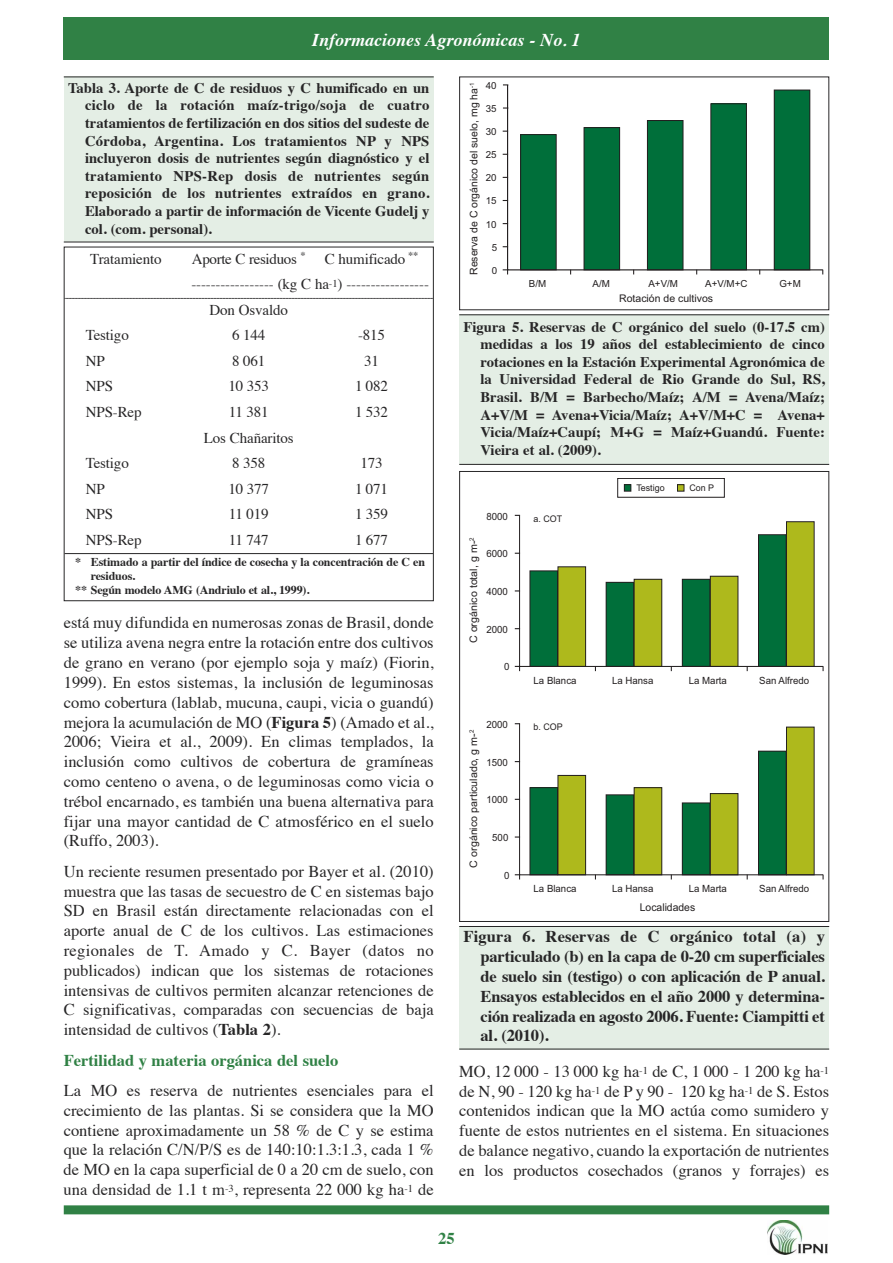
<style>
.page{position:relative;width:893px;height:1263px;background:#fff}
.page>*{position:absolute;margin:0;border:0;box-sizing:border-box;transform-origin:0 0}
.t1{font:italic 700 18px "Times";color:#fff}
.t2{font:16.5px/19.8px "Times";color:#272627;text-align:justify}
.t3{font:700 16.5px/19.8px "Times";letter-spacing:-.01em;color:#272627;text-align:justify}
.t4{font:700 16.5px "Times";color:#308145}
.t5{font:15px "Times";letter-spacing:-.01em;color:#272627}
.t6{font:700 14.7px/17.7px "Times";color:#272627;text-align:justify}
.t7{font:700 12px "Times";letter-spacing:-.01em;color:#272627}
.t8{font:10.65px "Arial";color:#231f20}
.t9{font:10.5px "Arial";color:#231f20}
.t10{font:10.35px "Arial";color:#231f20}
.t11{font:9.9px "Arial";color:#231f20}
.t12{font:9.75px "Arial";color:#231f20}
.t13{font:9.15px "Arial";color:#231f20}
.s1{color:#fff}
.s2{font-weight:700}
</style>
<div class="page">
<div style="left:64px;top:17px;width:765px;height:43px;background:#308145"></div>
<div style="left:64px;top:1205px;width:765px;height:9px;background:#308145"></div>
<img style="left:767px;top:1220px;width:60px;height:34px">
<div style="left:64px;top:77px;width:370px;height:165px;background:#e4eee5"></div>
<hr style="left:64px;top:77px;width:370px;height:1px;background:#272627">
<hr style="left:64px;top:242px;width:370px;height:1px;background:#272627">
<div style="left:64px;top:247px;width:370px;height:354px;border:1px solid #272627"></div>
<svg style="left:65px;top:298px;width:368px;height:1px"></svg>
<hr style="left:65px;top:553px;width:368px;height:1px;background:#272627">
<div style="left:459px;top:314px;width:370px;height:151px;background:#e4eee5"></div>
<hr style="left:459px;top:314px;width:370px;height:1px;background:#272627">
<hr style="left:459px;top:464px;width:370px;height:1px;background:#272627">
<svg style="left:506px;top:84px;width:317px;height:187px"></svg>
<div style="left:459px;top:926px;width:370px;height:123px;background:#e4eee5"></div>
<hr style="left:459px;top:926px;width:370px;height:1px;background:#272627">
<hr style="left:459px;top:1049px;width:370px;height:1px;background:#272627">
<div style="left:617px;top:478px;width:108px;height:19px;border:1px solid #231f20"></div>
<div style="left:624px;top:485px;width:7px;height:6px;background:#006f3a"></div>
<div style="left:624px;top:484px;width:7px;height:7px;border:1px solid #231f20"></div>
<div style="left:677px;top:485px;width:7px;height:6px;background:#aeb91c"></div>
<div style="left:677px;top:484px;width:7px;height:7px;border:1px solid #231f20"></div>
<svg style="left:519px;top:514px;width:305px;height:153px"></svg>
<svg style="left:519px;top:723px;width:305px;height:153px"></svg>
<p class="t1" style="left:312px;top:32px;width:270px">Informaciones Agronómicas - No. 1</p>
<p class="t6" style="left:85px;top:80px;width:346px;text-indent:-17px">Tabla 3. Aporte de C de residuos y C humificado en un ciclo de la rotación maíz-trigo/soja de cuatro tratamientos de fertilización en dos sitios del sudeste de Córdoba, Argentina. Los tratamientos NP y NPS incluyeron dosis de nutrientes según diagnóstico y el tratamiento NPS-Rep dosis de nutrientes según reposición de los nutrientes extraídos en grano.<br>Elaborado a partir de información de Vicente Gudelj y col. (com. personal).</p>
<p class="t5" style="left:90px;top:253px;width:73px">Tratamiento</p>
<p class="t5" style="left:192px;top:253px;width:115px">Aporte C residuos <sup>*</sup></p>
<p class="t5" style="left:325px;top:253px;width:95px">C humificado <sup>**</sup></p>
<p class="t5" style="left:191px;top:278px;width:239px">----------------- (kg C ha<sup>-1</sup>) -----------------</p>
<p class="t5" style="left:210px;top:304px;width:80px">Don Osvaldo</p>
<p class="t5" style="left:86px;top:329px;width:45px">Testigo</p>
<p class="t5" style="left:232px;top:329px;width:35px">6<span class="s1">.</span>144</p>
<p class="t5" style="left:358px;top:329px;width:29px">-815</p>
<p class="t5" style="left:86px;top:355px;width:21px">NP</p>
<p class="t5" style="left:232px;top:355px;width:35px">8<span class="s1">.</span>061</p>
<p class="t5" style="left:364px;top:355px;width:16px">31</p>
<p class="t5" style="left:86px;top:380px;width:29px">NPS</p>
<p class="t5" style="left:228px;top:380px;width:42px">10<span class="s1">.</span>353</p>
<p class="t5" style="left:355px;top:380px;width:35px">1<span class="s1">.</span>082</p>
<p class="t5" style="left:86px;top:406px;width:57px">NPS-Rep</p>
<p class="t5" style="left:229px;top:406px;width:41px">11<span class="s1">.</span>381</p>
<p class="t5" style="left:355px;top:406px;width:35px">1<span class="s1">.</span>532</p>
<p class="t5" style="left:204px;top:431px;width:91px">Los Chañaritos</p>
<p class="t5" style="left:86px;top:457px;width:45px">Testigo</p>
<p class="t5" style="left:232px;top:457px;width:35px">8<span class="s1">.</span>358</p>
<p class="t5" style="left:360px;top:457px;width:24px">173</p>
<p class="t5" style="left:86px;top:482px;width:21px">NP</p>
<p class="t5" style="left:228px;top:482px;width:42px">10<span class="s1">.</span>377</p>
<p class="t5" style="left:355px;top:482px;width:35px">1<span class="s1">.</span>071</p>
<p class="t5" style="left:86px;top:508px;width:29px">NPS</p>
<p class="t5" style="left:229px;top:508px;width:41px">11<span class="s1">.</span>019</p>
<p class="t5" style="left:355px;top:508px;width:35px">1<span class="s1">.</span>359</p>
<p class="t5" style="left:86px;top:533px;width:57px">NPS-Rep</p>
<p class="t5" style="left:229px;top:533px;width:41px">11<span class="s1">.</span>747</p>
<p class="t5" style="left:355px;top:533px;width:35px">1<span class="s1">.</span>677</p>
<p class="t7" style="left:75px;top:557px;width:351px">* Estimado a partir del índice de cosecha y la concentración de C en</p>
<p class="t7" style="left:91px;top:571px;width:46px">residuos.</p>
<p class="t7" style="left:75px;top:585px;width:236px">** Según modelo AMG (Andriulo et al., 1999).</p>
<p class="t2" style="left:64px;top:614px;width:371px">está muy difundida en numerosas zonas de Brasil, donde se utiliza avena negra entre la rotación entre dos cultivos de grano en verano (por ejemplo soja y maíz) (Fiorin, 1999). En estos sistemas, la inclusión de leguminosas como cobertura (lablab, mucuna, caupi, vicia o guandú) mejora la acumulación de MO (<span class="s2">Figura 5</span>) (Amado et al., 2006; Vieira et al., 2009). En climas templados, la inclusión como cultivos de cobertura de gramíneas como centeno o avena, o de leguminosas como vicia o trébol encarnado, es también una buena alternativa para fijar una mayor cantidad de C atmosférico en el suelo (Ruffo, 2003).</p>
<p class="t2" style="left:64px;top:863px;width:371px">Un reciente resumen presentado por Bayer et al. (2010) muestra que las tasas de secuestro de C en sistemas bajo SD en Brasil están directamente relacionadas con el aporte anual de C de los cultivos. Las estimaciones regionales de T. Amado y C. Bayer (datos no publicados) indican que los sistemas de rotaciones intensivas de cultivos permiten alcanzar retenciones de C significativas, comparadas con secuencias de baja intensidad de cultivos (<span class="s2">Tabla 2</span>).</p>
<p class="t4" style="left:64px;top:1053px;width:276px">Fertilidad y materia orgánica del suelo</p>
<p class="t2" style="left:64px;top:1082px;width:372px">La MO es reserva de nutrientes esenciales para el crecimiento de las plantas. Si se considera que la MO contiene aproximadamente un 58 % de C y se estima que la relación C/N/P/S es de 140:10:1.3:1.3, cada 1 % de MO en la capa superficial de 0 a 20 cm de suelo, con una densidad de 1.1 t m<sup>-3</sup>, representa 22 000 kg ha<sup>-1</sup> de</p>
<p class="t12" style="left:486px;top:79px;width:12px">40</p>
<p class="t9" style="left:467px;top:275px;width:194px;rotate:-90deg">Reserva de C orgánico del suelo, mg ha<sup>-1</sup></p>
<p class="t12" style="left:486px;top:102px;width:12px">35</p>
<p class="t12" style="left:486px;top:125px;width:12px">30</p>
<p class="t12" style="left:486px;top:148px;width:12px">25</p>
<p class="t12" style="left:486px;top:172px;width:12px">20</p>
<p class="t12" style="left:486px;top:195px;width:12px">15</p>
<p class="t12" style="left:486px;top:218px;width:12px">10</p>
<p class="t12" style="left:492px;top:241px;width:7px">5</p>
<p class="t12" style="left:492px;top:264px;width:7px">0</p>
<p class="t12" style="left:529px;top:277px;width:19px">B/M</p>
<p class="t12" style="left:592px;top:277px;width:19px">A/M</p>
<p class="t12" style="left:648px;top:277px;width:31px">A+V/M</p>
<p class="t12" style="left:705px;top:277px;width:44px">A+V/M+C</p>
<p class="t12" style="left:779px;top:277px;width:23px">G+M</p>
<p class="t9" style="left:619px;top:292px;width:95px">Rotación de cultivos</p>
<p class="t6" style="left:480px;top:319px;width:346px;text-indent:-17px">Figura 5. Reservas de C orgánico del suelo (0-17.5 cm) medidas a los 19 años del establecimiento de cinco rotaciones en la Estación Experimental Agronómica de la Universidad Federal de Rio Grande do Sul, RS, Brasil. B/M = Barbecho/Maíz; A/M = Avena/Maíz; A+V/M = Avena+Vicia/Maíz; A+V/M+C = Avena+ Vicia/Maíz+Caupí; M+G = Maíz+Guandú. Fuente:<br>Vieira et al. (2009).</p>
<p class="t11" style="left:486px;top:510px;width:23px">8000</p>
<p class="t10" style="left:467px;top:643px;width:107px;rotate:-90deg">C orgánico total, g m-<sup>2</sup></p>
<p class="t11" style="left:486px;top:547px;width:23px">6000</p>
<p class="t11" style="left:486px;top:585px;width:23px">4000</p>
<p class="t11" style="left:486px;top:623px;width:23px">2000</p>
<p class="t11" style="left:504px;top:660px;width:7px">0</p>
<p class="t11" style="left:486px;top:718px;width:23px">2000</p>
<p class="t10" style="left:467px;top:867px;width:139px;rotate:-90deg">C orgánico particulado, g m-<sup>2</sup></p>
<p class="t11" style="left:486px;top:756px;width:23px">1500</p>
<p class="t11" style="left:486px;top:793px;width:23px">1000</p>
<p class="t11" style="left:492px;top:831px;width:18px">500</p>
<p class="t11" style="left:504px;top:869px;width:7px">0</p>
<p class="t13" style="left:534px;top:512px;width:30px">a. COT</p>
<p class="t11" style="left:534px;top:674px;width:44px">La Blanca</p>
<p class="t13" style="left:534px;top:721px;width:31px">b. COP</p>
<p class="t11" style="left:534px;top:882px;width:44px">La Blanca</p>
<p class="t13" style="left:636px;top:481px;width:30px">Testigo</p>
<p class="t13" style="left:689px;top:482px;width:26px">Con P</p>
<p class="t11" style="left:612px;top:674px;width:43px">La Hansa</p>
<p class="t11" style="left:689px;top:674px;width:40px">La Marta</p>
<p class="t11" style="left:759px;top:674px;width:51px">San Alfredo</p>
<p class="t11" style="left:689px;top:882px;width:40px">La Marta</p>
<p class="t11" style="left:759px;top:882px;width:51px">San Alfredo</p>
<p class="t11" style="left:612px;top:882px;width:43px">La Hansa</p>
<p class="t8" style="left:640px;top:900px;width:57px">Localidades</p>
<p class="t3" style="left:480px;top:928px;width:346px;text-indent:-17px">Figura 6. Reservas de C orgánico total (a) y particulado (b) en la capa de 0-20 cm superficiales de suelo sin (testigo) o con aplicación de P anual.<br>Ensayos establecidos en el año 2000 y determina&shy;ción realizada en agosto 2006. Fuente: Ciampitti et al. (2010).</p>
<p class="t2" style="left:459px;top:1063px;width:371px">MO, 12<span class="s1">.</span>000 - 13<span class="s1">.</span>000 kg ha<sup>-1</sup> de C, 1<span class="s1">.</span>000 - 1<span class="s1">.</span>200 kg ha<sup>-1 </sup>de N, 90 - 120 kg ha<sup>-1</sup> de P y 90 - 120 kg ha<sup>-1</sup> de S. Estos contenidos indican que la MO actúa como sumidero y fuente de estos nutrientes en el sistema. En situaciones de balance negativo, cuando la exportación de nutrientes en los productos cosechados (granos y forrajes) es</p>
<p class="t4" style="left:438px;top:1231px;width:18px">25</p>
</div>
